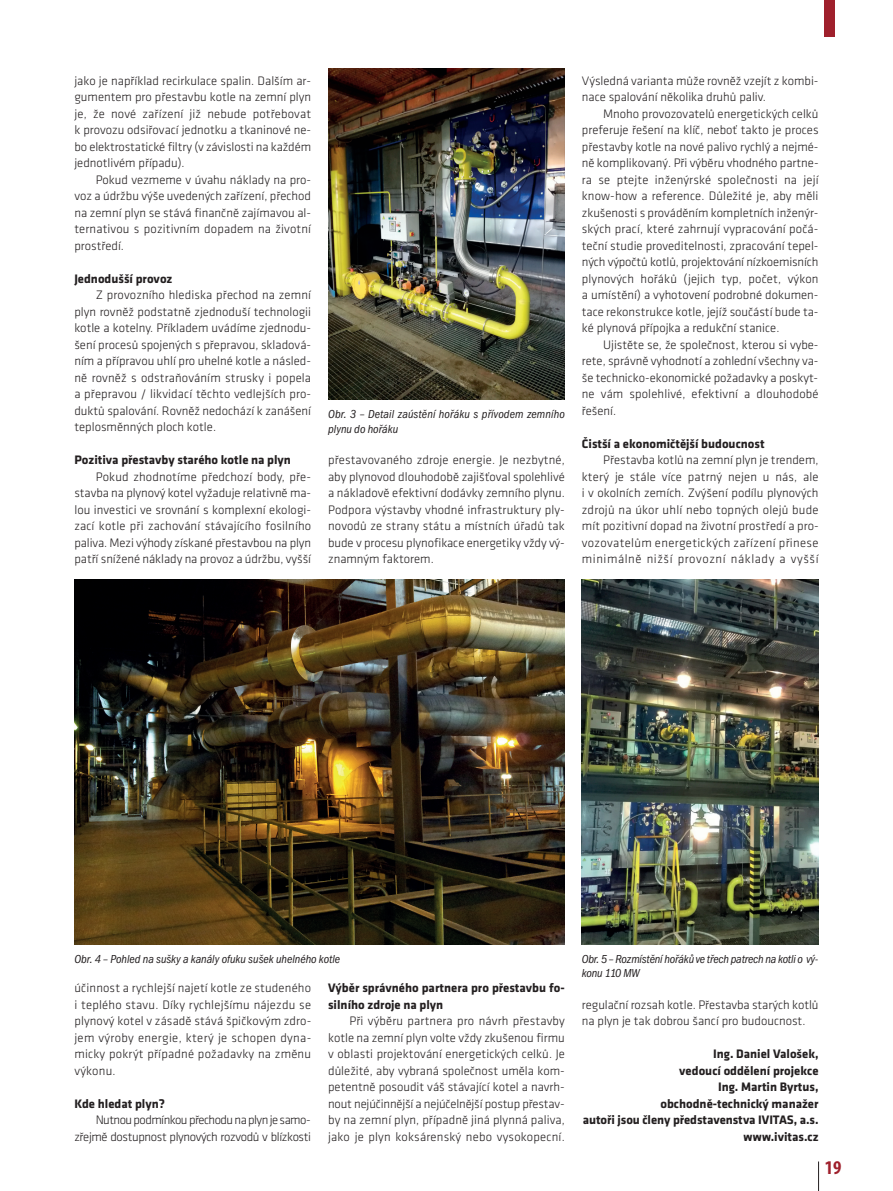
<style>
.page{position:relative;width:893px;height:1191px;background:#fff}
.page>*{position:absolute;margin:0;border:0;box-sizing:border-box;transform-origin:0 0}
.t1{font:700 condensed 19.5px "Myriad Pro";color:#9f202c}
.t2{font:300 12.75px/16.5px "Klavika";color:#231f20;text-align:justify}
.t3{font:700 12.75px/16.5px "Klavika";color:#231f20;text-align:right}
.t4{font:300 12.75px/16.5px "Klavika";letter-spacing:-.03em;color:#231f20;text-align:right}
.t5{font:12px/14.4px "Franklin Got Itc TOT Boo Con Ita";color:#231f20}
</style>
<div class="page">
<hr style="left:818px;top:1161px;width:1px;height:30px;background:#231f20">
<div style="left:824px;top:0;width:11px;height:37px;background:#9f202c"></div>
<img style="left:328px;top:68px;width:237px;height:332px">
<img style="left:74px;top:580px;width:491px;height:364px">
<img style="left:582px;top:580px;width:236px;height:364px">
<p class="t2" style="left:74px;top:73px;width:238px">jako je například recirkulace spalin. Dalším ar&shy;gumentem pro přestavbu kotle na zemní plyn je, že nové zařízení již nebude potřebovat k provozu odsiřovací jednotku a tkaninové ne&shy;bo elektrostatické filtry (v závislosti na každém jednotlivém případu).</p>
<p class="t2" style="left:74px;top:172px;width:238px;text-indent:21px">Pokud vezmeme v úvahu náklady na pro&shy;voz a údržbu výše uvedených zařízení, přechod na zemní plyn se stává finančně zajímavou al&shy;ternativou s pozitivním dopadem na životní prostředí.</p>
<p class="t3" style="left:74px;top:271px;width:100px">Jednodušší provoz</p>
<p class="t2" style="left:74px;top:288px;width:238px;text-indent:21px">Z provozního hlediska přechod na zemní plyn rovněž podstatně zjednoduší technologii kotle a kotelny. Příkladem uvádíme zjednodu&shy;šení procesů spojených s přepravou, skladová&shy;ním a přípravou uhlí pro uhelné kotle a násled&shy;ně rovněž s odstraňováním strusky i popela a přepravou / likvidací těchto vedlejších pro&shy;duktů spalování. Rovněž nedochází k zanášení teplosměnných ploch kotle.</p>
<p class="t3" style="left:74px;top:453px;width:218px">Pozitiva přestavby starého kotle na plyn</p>
<p class="t2" style="left:74px;top:469px;width:238px;text-indent:21px">Pokud zhodnotíme předchozí body, pře&shy;stavba na plynový kotel vyžaduje relativně ma&shy;lou investici ve srovnání s komplexní ekologi&shy;zací kotle při zachování stávajícího fosilního paliva. Mezi výhody získané přestavbou na plyn patří snížené náklady na provoz a údržbu, vyšší</p>
<p class="t5" style="left:328px;top:407px;width:238px">Obr. 3 – Detail zaústění hořáku s přívodem zemního plynu do hořáku</p>
<p class="t2" style="left:328px;top:453px;width:238px">přestavovaného zdroje energie. Je nezbytné, aby plynovod dlouhodobě zajišťoval spolehlivé a nákladově efektivní dodávky zemního plynu.<br>Podpora výstavby vhodné infrastruktury ply&shy;novodů ze strany státu a místních úřadů tak bude v procesu plynofikace energetiky vždy vý&shy;znamným faktorem.</p>
<p class="t2" style="left:582px;top:73px;width:238px">Výsledná varianta může rovněž vzejít z kombi&shy;nace spalování několika druhů paliv.</p>
<p class="t2" style="left:582px;top:106px;width:238px;text-indent:21px">Mnoho provozovatelů energetických celků preferuje řešení na klíč, neboť takto je proces přestavby kotle na nové palivo rychlý a nejmé&shy;ně komplikovaný. Při výběru vhodného partne&shy;ra se ptejte inženýrské společnosti na její know-how a reference. Důležité je, aby měli zkušenosti s prováděním kompletních inženýr&shy;ských prací, které zahrnují vypracování počá&shy;teční studie proveditelnosti, zpracování tepel&shy;ných výpočtů kotlů, projektování nízkoemisních plynových hořáků (jejich typ, počet, výkon a umístění) a vyhotovení podrobné dokumen&shy;tace rekonstrukce kotle, jejíž součástí bude ta&shy;ké plynová přípojka a redukční stanice.</p>
<p class="t2" style="left:582px;top:337px;width:238px;text-indent:21px">Ujistěte se, že společnost, kterou si vybe&shy;rete, správně vyhodnotí a zohlední všechny va&shy;še technicko-ekonomické požadavky a poskyt&shy;ne vám spolehlivé, efektivní a dlouhodobé řešení.</p>
<p class="t3" style="left:582px;top:436px;width:184px">Čistší a ekonomičtější budoucnost</p>
<p class="t2" style="left:582px;top:453px;width:238px;text-indent:21px">Přestavba kotlů na zemní plyn je trendem, který je stále více patrný nejen u nás, ale i v okolních zemích. Zvýšení podílu plynových zdrojů na úkor uhlí nebo topných olejů bude mít pozitivní dopad na životní prostředí a pro&shy;vozovatelům energetických zařízení přinese minimálně nižší provozní náklady a vyšší</p>
<p class="t5" style="left:74px;top:951px;width:267px">Obr. 4 – Pohled na sušky a kanály ofuku sušek uhelného kotle</p>
<p class="t5" style="left:582px;top:951px;width:238px">Obr. 5 – Rozmístění hořáků ve třech patrech na kotli o vý&shy;konu 110 MW</p>
<p class="t2" style="left:74px;top:981px;width:238px">účinnost a rychlejší najetí kotle ze studeného i teplého stavu. Díky rychlejšímu nájezdu se plynový kotel v zásadě stává špičkovým zdro&shy;jem výroby energie, který je schopen dyna&shy;micky pokrýt případné požadavky na změnu výkonu.</p>
<p class="t3" style="left:74px;top:1096px;width:92px">Kde hledat plyn?</p>
<p class="t4" style="left:74px;top:1113px;width:238px">Nutnou podmínkou přechodu na plyn je samo&shy;zřejmě dostupnost plynových rozvodů v blízkosti</p>
<p class="t3" style="left:328px;top:981px;width:238px;text-align:left">Výběr správného partnera pro přestavbu fo&shy;silního zdroje na plyn</p>
<p class="t2" style="left:328px;top:1014px;width:238px;text-indent:21px">Při výběru partnera pro návrh přestavby kotle na zemní plyn volte vždy zkušenou firmu v oblasti projektování energetických celků. Je důležité, aby vybraná společnost uměla kom&shy;petentně posoudit váš stávající kotel a navrh&shy;nout nejúčinnější a nejúčelnější postup přestav&shy;by na zemní plyn, případně jiná plynná paliva, jako je plyn koksárenský nebo vysokopecní.</p>
<p class="t2" style="left:582px;top:997px;width:238px">regulační rozsah kotle. Přestavba starých kotlů na plyn je tak dobrou šancí pro budoucnost.</p>
<p class="t3" style="left:679px;top:1047px;width:141px">Ing. Daniel Valošek, vedoucí oddělení projekce</p>
<p class="t3" style="left:660px;top:1080px;width:160px">Ing. Martin Byrtus, obchodně-technický manažer</p>
<p class="t3" style="left:583px;top:1113px;width:237px">autoři jsou členy představenstva IVITAS, a.s.</p>
<p class="t3" style="left:743px;top:1129px;width:77px">www.ivitas.cz</p>
<p class="t1" style="left:825px;top:1155px;width:18px">19</p>
</div>
